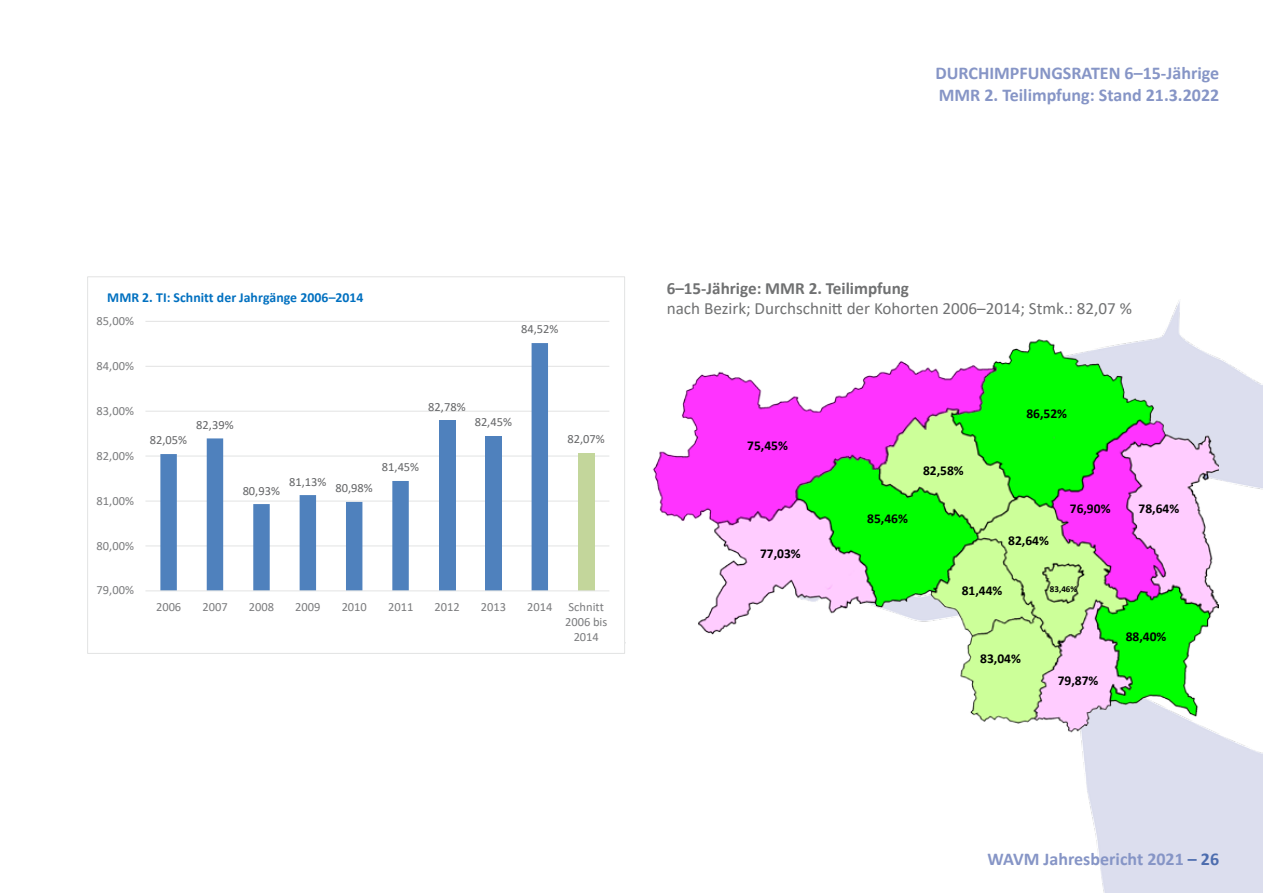
<style>
.page{position:relative;width:1263px;height:893px;background:#fff}
.page>*{position:absolute;margin:0;border:0;box-sizing:border-box;transform-origin:0 0}
.t1{font:700 18px/21.6px "Calibri";color:#8695c6}
.t2{font:17.1px "Calibri";color:#707172}
.t3{font:700 17.1px "Calibri";color:#707172}
.t4{font:700 13.8px "Calibri";color:#0070c0}
.t5{font:700 13.5px "Calibri";color:#000}
.t6{font:12.45px/15.1px "Calibri";color:#7b7c7e;text-align:center}
.t7{font:12.45px "Calibri";color:#646567}
.t8{font:700 9px "Calibri";color:#000}
.s1{font-style:inherit}
.s2{color:#4c6cae}
</style>
<div class="page">
<img style="left:1081px;top:358px;width:182px;height:535px">
<img style="left:652px;top:301px;width:566px;height:435px">
<hr style="left:145px;top:545px;width:464px;height:1px;background:#e3e4e4">
<hr style="left:145px;top:501px;width:464px;height:1px;background:#e3e4e4">
<hr style="left:145px;top:455px;width:464px;height:2px;background:#e3e4e4">
<hr style="left:145px;top:411px;width:464px;height:1px;background:#e3e4e4">
<hr style="left:145px;top:366px;width:464px;height:1px;background:#e3e4e4">
<hr style="left:145px;top:321px;width:464px;height:1px;background:#e3e4e4">
<div style="left:578px;top:453px;width:16px;height:138px;background:#c3d69b"></div>
<svg style="left:160px;top:343px;width:388px;height:247px"></svg>
<hr style="left:145px;top:590px;width:464px;height:1px;background:#e3e4e4">
<h1 class="t1" style="left:935px;top:62px;width:285px">DURCHIMPFUNGSRATEN 6–15-Jährige<br>MMR 2. Teilimpfung: Stand 21.3.2022</h1>
<p class="t4" style="left:107px;top:288px;width:258px">MMR 2. TI: Schnitt der Jahrgänge 2006–20<span class="s1">14</span></p>
<p class="t6" style="left:97px;top:313px;width:39px">85,00%</p>
<p class="t6" style="left:97px;top:358px;width:39px">84,00%</p>
<p class="t7" style="left:521px;top:321px;width:39px">84,52%</p>
<p class="t6" style="left:97px;top:403px;width:39px">83,00%</p>
<p class="t6" style="left:97px;top:448px;width:39px">82,00%</p>
<p class="t6" style="left:97px;top:493px;width:39px">81,00%</p>
<p class="t7" style="left:150px;top:432px;width:39px">82,05%</p>
<p class="t7" style="left:196px;top:416px;width:39px">82,39%</p>
<p class="t7" style="left:243px;top:482px;width:39px">80,93%</p>
<p class="t7" style="left:289px;top:473px;width:39px">81,13%</p>
<p class="t7" style="left:335px;top:480px;width:39px">80,98%</p>
<p class="t7" style="left:428px;top:398px;width:39px">82,78%</p>
<p class="t7" style="left:382px;top:459px;width:39px">81,45%</p>
<p class="t7" style="left:475px;top:414px;width:39px">82,45%</p>
<p class="t7" style="left:567px;top:430px;width:39px">82,07%</p>
<p class="t6" style="left:97px;top:537px;width:39px">80,00%</p>
<p class="t6" style="left:97px;top:582px;width:39px">79,00%</p>
<p class="t6" style="left:156px;top:599px;width:27px">2006</p>
<p class="t6" style="left:202px;top:599px;width:27px">2007</p>
<p class="t6" style="left:249px;top:599px;width:27px">2008</p>
<p class="t6" style="left:295px;top:599px;width:27px">2009</p>
<p class="t6" style="left:342px;top:599px;width:27px">2010</p>
<p class="t6" style="left:388px;top:599px;width:27px">2011</p>
<p class="t6" style="left:434px;top:599px;width:27px">2012</p>
<p class="t6" style="left:481px;top:599px;width:27px">2013</p>
<p class="t6" style="left:527px;top:599px;width:27px">2014</p>
<p class="t6" style="left:565px;top:599px;width:44px">Schnitt<br>2006 bis<br>2014</p>
<h2 class="t3" style="left:667px;top:276px;width:244px">6–15-Jährige: MMR 2. Teilimpfung</h2>
<h2 class="t2" style="left:667px;top:296px;width:467px">nach Bezirk; Durchschnitt der Kohorten 2006–2014; Stmk.: 82,07 %</h2>
<p class="t5" style="left:747px;top:436px;width:42px">75,45%</p>
<p class="t5" style="left:760px;top:544px;width:42px">77,03%</p>
<p class="t5" style="left:1026px;top:404px;width:42px">86,52%</p>
<p class="t5" style="left:867px;top:509px;width:42px">85,46%</p>
<p class="t5" style="left:923px;top:461px;width:42px">82,58%</p>
<p class="t5" style="left:1008px;top:531px;width:42px">82,64%</p>
<p class="t5" style="left:1070px;top:499px;width:42px">76,90%</p>
<p class="t5" style="left:1138px;top:499px;width:42px">78,64%</p>
<p class="t5" style="left:962px;top:581px;width:42px">81,44%</p>
<p class="t5" style="left:980px;top:649px;width:42px">83,04%</p>
<p class="t8" style="left:1050px;top:582px;width:29px">83,46%</p>
<p class="t5" style="left:1058px;top:671px;width:42px">79,87%</p>
<p class="t5" style="left:1126px;top:626px;width:42px">88,40%</p>
<h1 class="t1" style="left:988px;top:848px;width:233px">WAVM Jahresbericht 2021 <span class="s2">– 26</span></h1>
</div>
